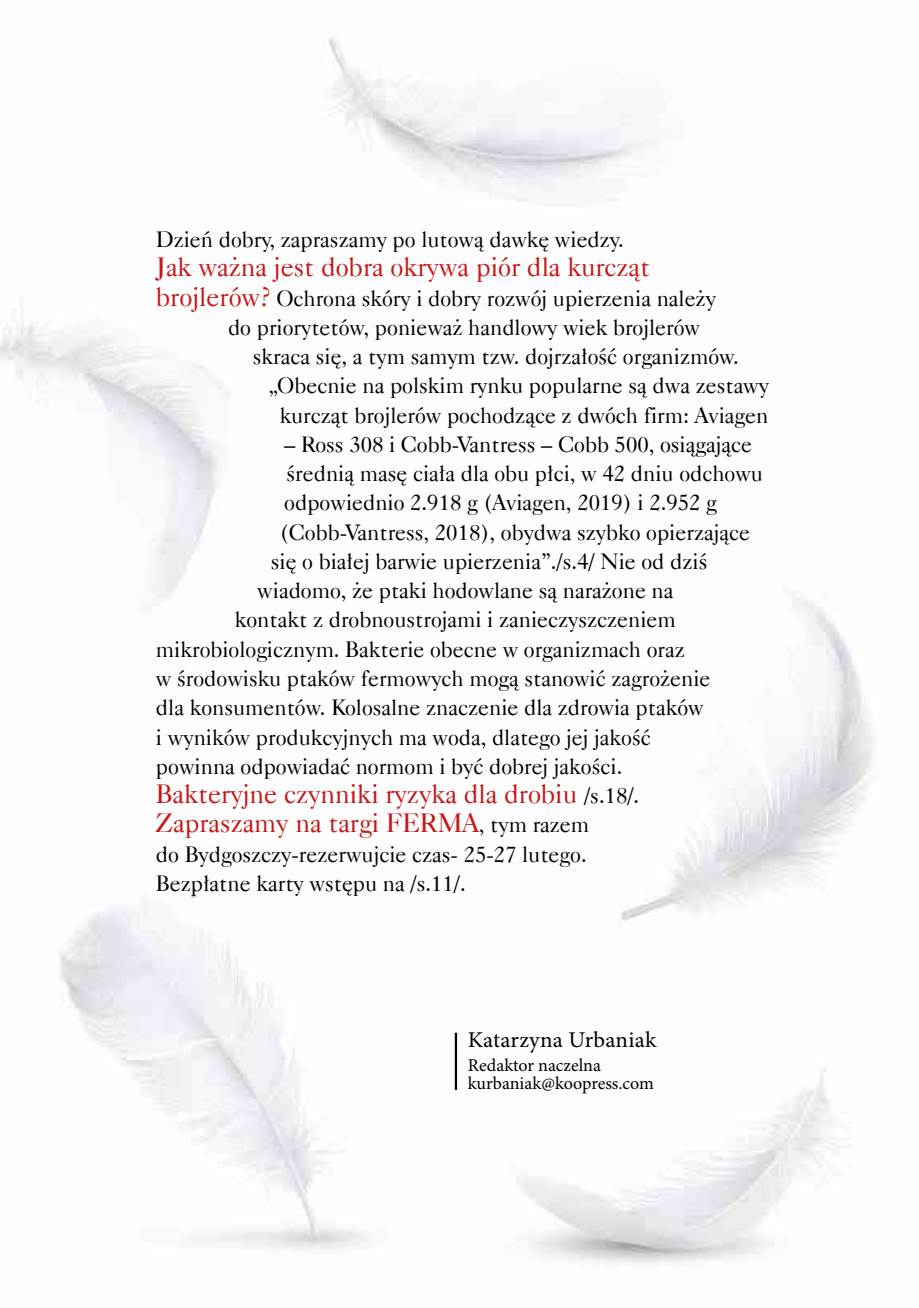
<style>
.page{position:relative;width:919px;height:1308px;background:#fff}
.page>*{position:absolute;margin:0;border:0;box-sizing:border-box;transform-origin:0 0}
.t1{font:27px/29.2px "Caslon 540 EU";color:#c61718}
.t2{font:22.5px/29.2px "Caslon 540 EU";color:#000}
.t3{font:22.5px "Minion Pro";letter-spacing:.01em;color:#000}
.t4{font:18px/18px "Minion Pro";color:#000}
.s1{font-size:27px;color:#c61718}
.s2{font-size:22.5px;color:#000}
</style>
<div class="page">
<img style="left:0;top:36px;width:873px;height:1228px">
<hr style="left:455px;top:1032px;width:2px;height:57px;background:#000">
<p class="t2" style="left:156px;top:225px;width:469px">Dzień dobry, zapraszamy po lutową dawkę wiedzy.</p>
<p class="t1" style="left:156px;top:252px;width:495px">Jak ważna jest dobra okrywa piór dla kurcząt</p>
<p class="t2" style="left:156px;top:283px;width:561px"><span class="s1">brojlerów?</span> Ochrona skóry i dobry rozwój upierzenia należy</p>
<p class="t2" style="left:228px;top:312px;width:473px">do priorytetów, ponieważ handlowy wiek brojlerów</p>
<p class="t2" style="left:253px;top:342px;width:487px">skraca się, a tym samym tzw. dojrzałość organizmów.</p>
<p class="t2" style="left:268px;top:371px;width:502px">„Obecnie na polskim rynku popularne są dwa zestawy</p>
<p class="t2" style="left:280px;top:400px;width:490px">kurcząt brojlerów pochodzące z dwóch firm: Aviagen</p>
<p class="t2" style="left:284px;top:429px;width:469px">– Ross 308 i Cobb-Vantress – Cobb 500, osiągające</p>
<p class="t2" style="left:286px;top:459px;width:478px">średnią masę ciała dla obu płci, w 42 dniu odchowu</p>
<p class="t2" style="left:284px;top:488px;width:434px">odpowiednio 2.918 g (Aviagen, 2019) i 2.952 g</p>
<p class="t2" style="left:280px;top:517px;width:471px">(Cobb-Vantress, 2018), obydwa szybko opierzające</p>
<p class="t2" style="left:271px;top:546px;width:438px">się o białej barwie upierzenia”./s.4/ Nie od dziś</p>
<p class="t2" style="left:257px;top:576px;width:417px">wiadomo, że ptaki hodowlane są narażone na</p>
<p class="t2" style="left:235px;top:605px;width:442px">kontakt z drobnoustrojami i zanieczyszczeniem</p>
<p class="t2" style="left:156px;top:634px;width:530px">mikrobiologicznym. Bakterie obecne w organizmach oraz</p>
<p class="t2" style="left:156px;top:663px;width:556px">w środowisku ptaków fermowych mogą stanowić zagrożenie</p>
<p class="t2" style="left:156px;top:693px;width:549px">dla konsumentów. Kolosalne znaczenie dla zdrowia ptaków</p>
<p class="t2" style="left:156px;top:722px;width:496px">i wyników produkcyjnych ma woda, dlatego jej jakość</p>
<p class="t2" style="left:156px;top:751px;width:468px">powinna odpowiadać normom i być dobrej jakości.</p>
<p class="t1" style="left:156px;top:779px;width:485px">Bakteryjne czynniki ryzyka dla drobiu <span class="s2">/s.18/.<br></span>Zapraszamy na targi FERMA<span class="s2">, tym razem</span></p>
<p class="t2" style="left:156px;top:839px;width:432px">do Bydgoszczy-rezerwujcie czas- 25-27 lutego.<br>Bezpłatne karty wstępu na /s.11/.</p>
<p class="t3" style="left:468px;top:1026px;width:190px">Katarzyna Urbaniak</p>
<p class="t4" style="left:468px;top:1057px;width:188px">Redaktor naczelna kurbaniak@koopress.com</p>
</div>
